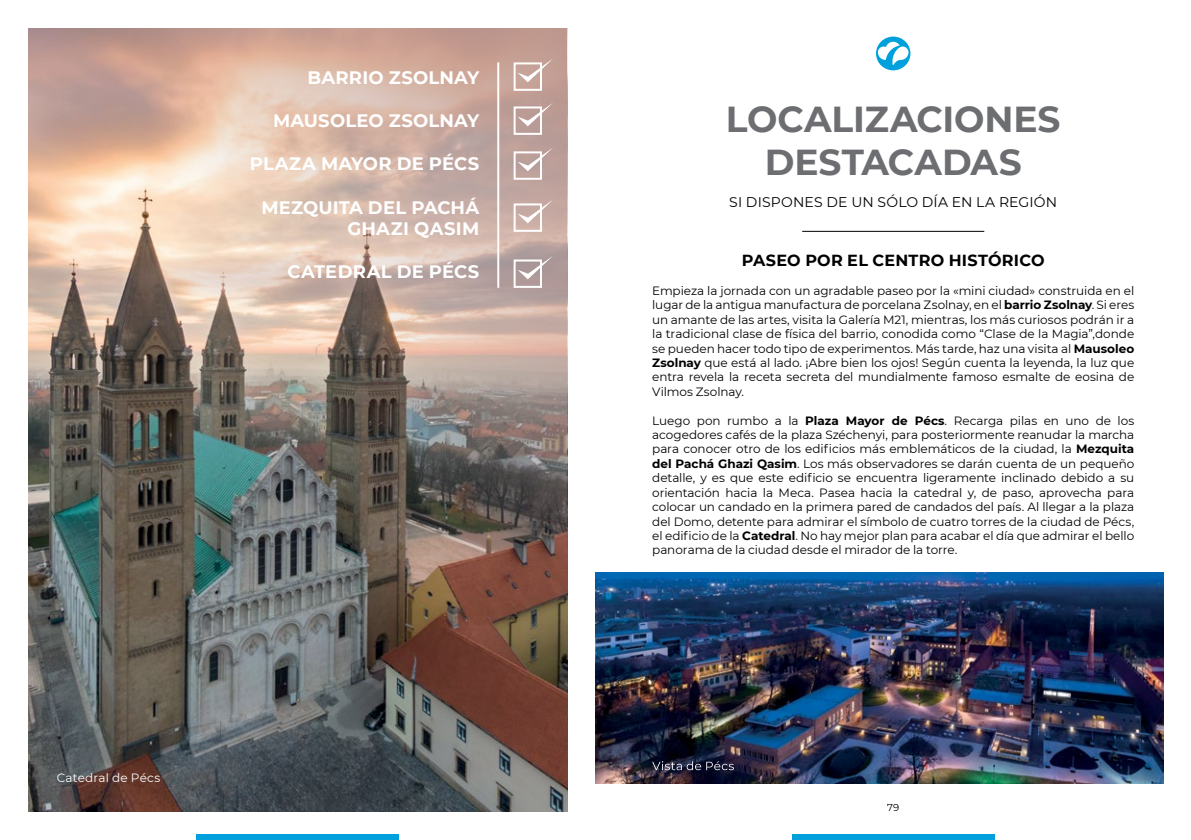
<style>
.page{position:relative;width:1191px;height:840px;background:#fff}
.page>*{position:absolute;margin:0;border:0;box-sizing:border-box;transform-origin:0 0}
.t1{font:700 36px/43.2px "Montserrat";letter-spacing:-.005em;color:#6d6e71;text-align:center}
.t2{font:700 18px/21.6px "Montserrat";letter-spacing:.01em;color:#fff;text-align:right}
.t3{font:700 16px "Montserrat";letter-spacing:.015em;color:#000}
.t4{font:14px "Montserrat";letter-spacing:.015em;color:#000}
.t5{font:12px/14.4px "Montserrat";letter-spacing:-.005em;color:#000;text-align:justify}
.t6{font:12px "Montserrat";letter-spacing:.02em;color:#fff}
.t7{font:10px "Montserrat";color:#000}
.s1{font-weight:700}
</style>
<div class="page">
<div style="left:792px;top:833px;width:202px;height:6px;background:#00a0dc"></div>
<div style="left:197px;top:833px;width:202px;height:6px;background:#00a0dc"></div>
<img style="left:28px;top:566px;width:539px;height:245px">
<img style="left:28px;top:28px;width:539px;height:538px">
<hr style="left:497px;top:62px;width:2px;height:225px;background:#fff">
<div style="left:513px;top:62px;width:29px;height:29px;border:2px solid #fff"></div>
<svg style="left:517px;top:58px;width:36px;height:24px"></svg>
<div style="left:513px;top:151px;width:29px;height:29px;border:2px solid #fff"></div>
<svg style="left:517px;top:147px;width:36px;height:24px"></svg>
<hr style="left:802px;top:231px;width:182px;height:1px;background:#000">
<div style="left:876px;top:37px;width:34px;height:33px;background:#00a0dc;border-radius:50%"></div>
<svg style="left:878px;top:42px;width:30px;height:23px"></svg>
<div style="left:513px;top:106px;width:29px;height:29px;border:2px solid #fff"></div>
<svg style="left:517px;top:102px;width:36px;height:24px"></svg>
<img style="left:595px;top:572px;width:568px;height:210px">
<div style="left:513px;top:203px;width:29px;height:29px;border:2px solid #fff"></div>
<svg style="left:517px;top:199px;width:36px;height:24px"></svg>
<div style="left:513px;top:259px;width:29px;height:29px;border:2px solid #fff"></div>
<svg style="left:517px;top:255px;width:36px;height:24px"></svg>
<svg style="left:652px;top:760px;width:82px;height:9px"></svg>
<h2 class="t2" style="left:307px;top:66px;width:173px">BARRIO ZSOLNAY</h2>
<h2 class="t2" style="left:273px;top:109px;width:208px">MAUSOLEO ZSOLNAY</h2>
<h2 class="t2" style="left:250px;top:152px;width:231px">PLAZA MAYOR DE PÉCS</h2>
<h2 class="t2" style="left:261px;top:195px;width:219px">MEZQUITA DEL PACHÁ<br>GHAZI QASIM</h2>
<h2 class="t2" style="left:288px;top:260px;width:193px">CATEDRAL DE PÉCS</h2>
<p class="t6" style="left:57px;top:768px;width:105px">Catedral de Pécs</p>
<h1 class="t1" style="left:726px;top:95px;width:336px">LOCALIZACIONES<br>DESTACADAS</h1>
<p class="t4" style="left:729px;top:192px;width:329px">SI DISPONES DE UN SÓLO DÍA EN LA REGIÓN</p>
<h3 class="t3" style="left:742px;top:248px;width:304px">PASEO POR EL CENTRO HISTÓRICO</h3>
<p class="t5" style="left:652px;top:283px;width:483px">Empieza la jornada con un agradable paseo por la «mini ciudad» construida en el lugar de la antigua manufactura de porcelana Zsolnay, en el <span class="s1">barrio Zsolnay</span>. Si eres un amante de las artes, visita la Galería M21, mientras, los más curiosos podrán ir a la tradicional clase de física del barrio, conodida como “Clase de la Magia”,donde se pueden hacer todo tipo de experimentos. Más tarde, haz una visita al <span class="s1">Mausoleo Zsolnay</span> que está al lado. ¡Abre bien los ojos! Según cuenta la leyenda, la luz que entra revela la receta secreta del mundialmente famoso esmalte de eosina de Vilmos Zsolnay.</p>
<p class="t5" style="left:652px;top:412px;width:483px">Luego pon rumbo a la <span class="s1">Plaza Mayor de Pécs</span>. Recarga pilas en uno de los acogedores cafés de la plaza Széchenyi, para posteriormente reanudar la marcha para conocer otro de los edificios más emblemáticos de la ciudad, la <span class="s1">Mezquita del Pachá Ghazi Qasim</span>. Los más observadores se darán cuenta de un pequeño detalle, y es que este edificio se encuentra ligeramente inclinado debido a su orientación hacia la Meca. Pasea hacia la catedral y, de paso, aprovecha para colocar un candado en la primera pared de candados del país. Al llegar a la plaza del Domo, detente para admirar el símbolo de cuatro torres de la ciudad de Pécs, el edificio de la <span class="s1">Catedral</span>. No hay mejor plan para acabar el día que admirar el bello panorama de la ciudad desde el mirador de la torre.</p>
<p class="t7" style="left:887px;top:800px;width:14px">79</p>
</div>
